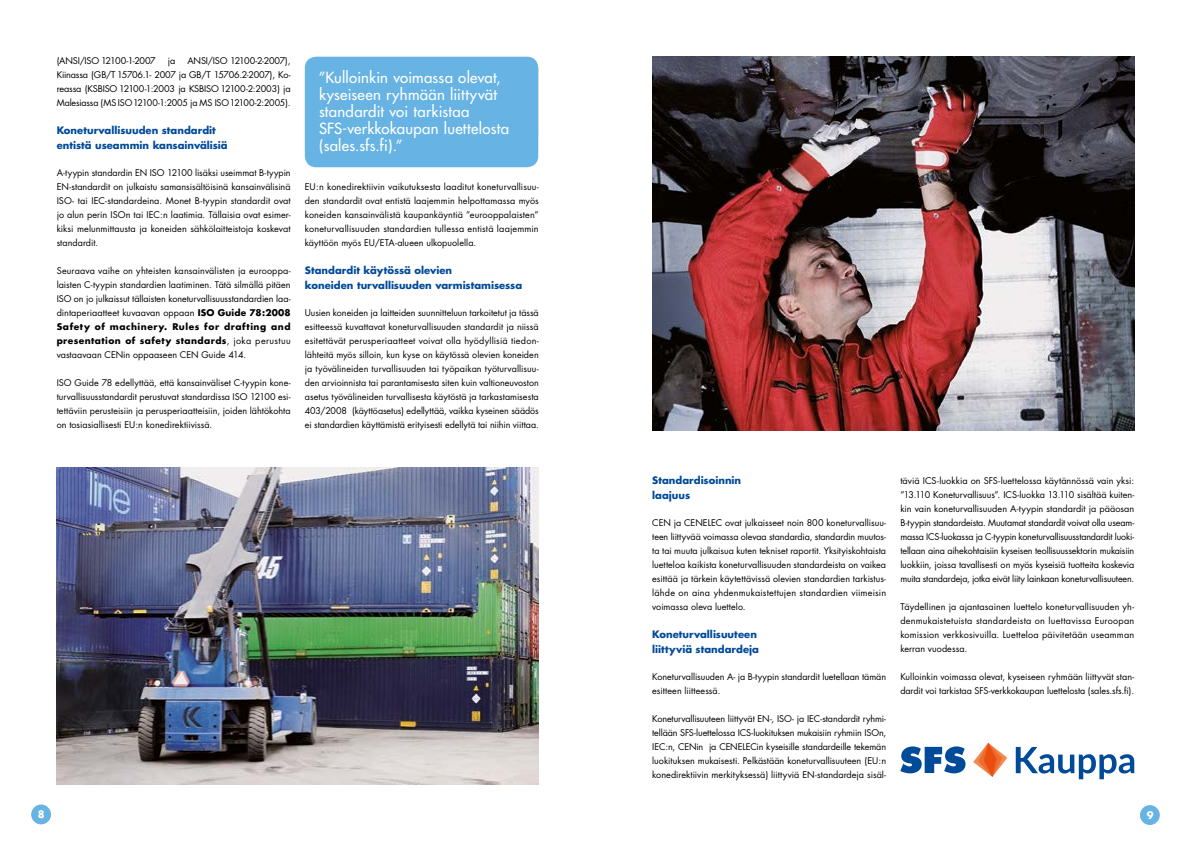
<style>
.page{position:relative;width:1191px;height:842px;background:#fff}
.page>*{position:absolute;margin:0;border:0;box-sizing:border-box;transform-origin:0 0}
.t1{font:15px/17px "Futura";letter-spacing:.015em;color:#fff}
.t2{font:700 10px/15px "Futura";color:#004a9a}
.t3{font:700 10px "Futura";color:#fff}
.t4{font:9px/14px "Futura";color:#000;text-align:justify}
.t5{font:9px "Futura";letter-spacing:-.02em;color:#000}
.s1{font-weight:700}
</style>
<div class="page">
<div style="left:31px;top:804px;width:20px;height:20px;background:#66b3e4;border-radius:50%"></div>
<div style="left:1140px;top:805px;width:19px;height:20px;background:#66b3e4;border-radius:50%"></div>
<img style="left:652px;top:57px;width:482px;height:374px">
<img style="left:57px;top:467px;width:482px;height:318px">
<div style="left:305px;top:57px;width:233px;height:110px;background:#66b3e4;border-radius:11px"></div>
<svg style="left:1015px;top:747px;width:119px;height:32px"></svg>
<svg style="left:973px;top:743px;width:34px;height:34px"></svg>
<svg style="left:900px;top:746px;width:65px;height:27px"></svg>
<p class="t4" style="left:57px;top:54px;width:235px;text-indent:131px">ANSI/ISO 12100-2-2007), Kiinassa (GB/T 15706.1- 2007 ja GB/T 15706.2-2007), Ko&shy;reassa (KSBISO 12100-1:2003 ja KSBISO 12100-2:2003) ja Malesiassa (MS ISO12100-1:2005 ja MS ISO12100-2:2005).</p>
<p class="t2" style="left:57px;top:123px;width:173px">Koneturvallisuuden standardit entistä useammin kansainvälisiä</p>
<p class="t4" style="left:57px;top:166px;width:235px">A-tyypin standardin EN ISO 12100 lisäksi useimmat B-tyypin EN-standardit on julkaistu samansisältöisinä kansainvälisinä ISO- tai IEC-standardeina. Monet B-tyypin standardit ovat jo alun perin ISOn tai IEC:n laatimia. Tällaisia ovat esimer&shy;kiksi melunmittausta ja koneiden sähkölaitteistoja koskevat standardit.</p>
<p class="t4" style="left:57px;top:264px;width:235px">Seuraava vaihe on yhteisten kansainvälisten ja eurooppa&shy;laisten C-tyypin standardien laatiminen. Tätä silmällä pitäen ISO on jo julkaissut tällaisten koneturvallisuusstandardien laa&shy;dintaperiaatteet kuvaavan oppaan <span class="s1">ISO Guide 78:2008<br>Safety of machinery. Rules for drafting and presentation of safety standards</span>, joka perustuu vastaavaan CENin oppaaseen CEN Guide 414.</p>
<p class="t4" style="left:57px;top:376px;width:235px">ISO Guide 78 edellyttää, että kansainväliset C-tyypin kone&shy;turvallisuusstandardit perustuvat standardissa ISO 12100 esi&shy;tettäviin perusteisiin ja perusperiaatteisiin, joiden lähtökohta on tosiasiallisesti EU:n konedirektiivissä.</p>
<p class="t5" style="left:57px;top:55px;width:101px">(ANSI/ISO 12100-1-2007</p>
<p class="t4" style="left:168px;top:54px;width:9px">ja</p>
<h1 class="t1" style="left:319px;top:69px;width:191px">”Kulloinkin voimassa olevat, kyseiseen ryhmään liittyvät standardit voi tarkistaa<br>SFS-verkkokaupan luettelosta (sales.sfs.fi).”</h1>
<p class="t4" style="left:305px;top:180px;width:235px">EU:n konedirektiivin vaikutuksesta laaditut koneturvallisuu&shy;den standardit ovat entistä laajemmin helpottamassa myös koneiden kansainvälistä kaupankäyntiä ”eurooppalaisten” koneturvallisuuden standardien tullessa entistä laajemmin käyttöön myös EU/ETA-alueen ulkopuolella.</p>
<p class="t2" style="left:305px;top:263px;width:219px">Standardit käytössä olevien<br>koneiden turvallisuuden varmistamisessa</p>
<p class="t4" style="left:305px;top:306px;width:235px">Uusien koneiden ja laitteiden suunnitteluun tarkoitetut ja tässä esitteessä kuvattavat koneturvallisuuden standardit ja niissä esitettävät perusperiaatteet voivat olla hyödyllisiä tiedon&shy;lähteitä myös silloin, kun kyse on käytössä olevien koneiden ja työvälineiden turvallisuuden tai työpaikan työturvallisuu&shy;den arvioinnista tai parantamisesta siten kuin valtioneuvoston asetus työvälineiden turvallisesta käytöstä ja tarkastamisesta 403/2008 (käyttöasetus) edellyttää, vaikka kyseinen säädös ei standardien käyttämistä erityisesti edellytä tai niihin viittaa.</p>
<p class="t2" style="left:652px;top:473px;width:91px">Standardisoinnin laajuus</p>
<p class="t4" style="left:652px;top:516px;width:235px">CEN ja CENELEC ovat julkaisseet noin 800 koneturvallisuu&shy;teen liittyvää voimassa olevaa standardia, standardin muutos&shy;ta tai muuta julkaisua kuten tekniset raportit. Yksityiskohtaista luetteloa kaikista koneturvallisuuden standardeista on vaikea esittää ja tärkein käytettävissä olevien standardien tarkistus&shy;lähde on aina yhdenmukaistettujen standardien viimeisin voimassa oleva luettelo.</p>
<p class="t2" style="left:652px;top:627px;width:108px">Koneturvallisuuteen liittyviä standardeja</p>
<p class="t4" style="left:652px;top:670px;width:235px">Koneturvallisuuden A- ja B-tyypin standardit luetellaan tämän esitteen liitteessä.</p>
<p class="t4" style="left:652px;top:712px;width:235px">Koneturvallisuuteen liittyvät EN-, ISO- ja IEC-standardit ryhmi&shy;tellään SFS-luettelossa ICS-luokituksen mukaisiin ryhmiin ISOn, IEC:n, CENin ja CENELECin kyseisille standardeille tekemän luokituksen mukaisesti. Pelkästään koneturvallisuuteen (EU:n konedirektiivin merkityksessä) liittyviä EN-standardeja sisäl-</p>
<p class="t4" style="left:900px;top:474px;width:235px">täviä ICS-luokkia on SFS-luettelossa käytännössä vain yksi: ”13.110 Koneturvallisuus”. ICS-luokka 13.110 sisältää kuiten&shy;kin vain koneturvallisuuden A-tyypin standardit ja pääosan B-tyypin standardeista. Muutamat standardit voivat olla useam&shy;massa ICS-luokassa ja C-tyypin koneturvallisuusstandardit luoki&shy;tellaan aina aihekohtaisiin kyseisen teollisuussektorin mukaisiin luokkiin, joissa tavallisesti on myös kyseisiä tuotteita koskevia muita standardeja, jotka eivät liity lainkaan koneturvallisuuteen.</p>
<p class="t4" style="left:900px;top:600px;width:235px">Täydellinen ja ajantasainen luettelo koneturvallisuuden yh&shy;denmukaistetuista standardeista on luettavissa Euroopan komission verkkosivuilla. Luetteloa päivitetään useamman kerran vuodessa.</p>
<p class="t4" style="left:900px;top:670px;width:235px">Kulloinkin voimassa olevat, kyseiseen ryhmään liittyvät stan&shy;dardit voi tarkistaa SFS-verkkokaupan luettelosta (sales.sfs.fi).</p>
<p class="t3" style="left:38px;top:807px;width:8px">8</p>
<p class="t3" style="left:1146px;top:808px;width:8px">9</p>
</div>
